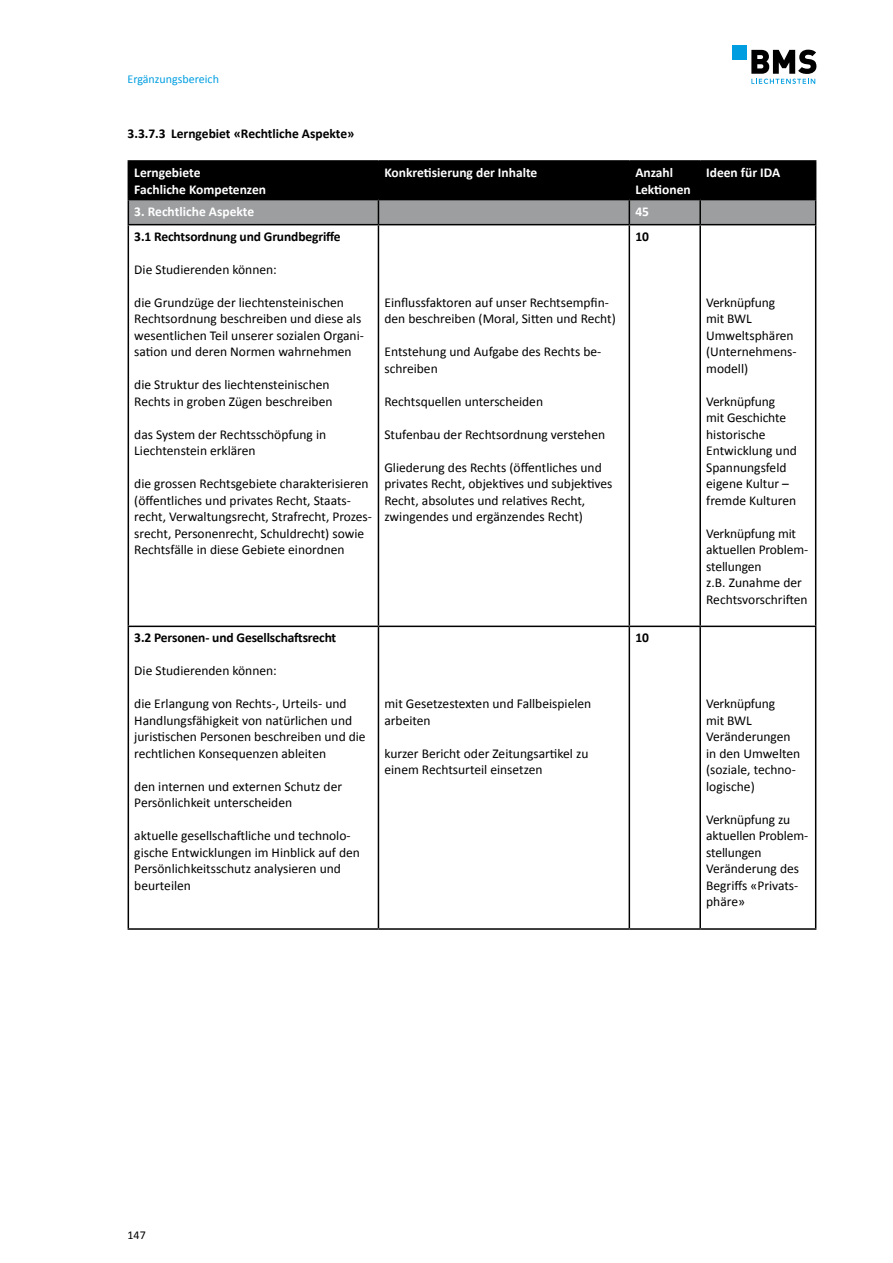
<style>
.page{position:relative;width:893px;height:1263px;background:#fff}
.page>*{position:absolute;margin:0;border:0;box-sizing:border-box;transform-origin:0 0}
.t1{font:13.5px/16.5px "Calibri";color:#000}
.t2{font:700 13.5px "Calibri";letter-spacing:-.01em;color:#000}
.t3{font:700 13.5px/16.5px "Calibri";color:#fff}
.t4{font:12px "Calibri";color:#009ee0}
.t5{font:12px "Calibri";color:#000}
</style>
<div class="page">
<div style="left:733px;top:45px;width:14px;height:14px;background:#009ee0"></div>
<svg style="left:751px;top:50px;width:65px;height:34px"></svg>
<hr style="left:378px;top:160px;width:251px;height:2px;background:#000">
<hr style="left:629px;top:160px;width:71px;height:2px;background:#000">
<hr style="left:700px;top:160px;width:116px;height:2px;background:#000">
<hr style="left:378px;top:225px;width:1px;height:401px;background:#000">
<hr style="left:629px;top:225px;width:1px;height:401px;background:#000">
<hr style="left:699px;top:225px;width:2px;height:401px;background:#000">
<hr style="left:378px;top:627px;width:1px;height:301px;background:#000">
<hr style="left:629px;top:627px;width:1px;height:301px;background:#000">
<hr style="left:699px;top:627px;width:2px;height:301px;background:#000">
<hr style="left:128px;top:160px;width:250px;height:2px;background:#000">
<svg style="left:128px;top:161px;width:688px;height:63px;background:#393a3a"></svg>
<hr style="left:128px;top:224px;width:250px;height:1px;background:#000">
<hr style="left:128px;top:225px;width:1px;height:401px;background:#000">
<hr style="left:378px;top:224px;width:251px;height:1px;background:#000">
<hr style="left:629px;top:224px;width:71px;height:1px;background:#000">
<hr style="left:700px;top:224px;width:116px;height:1px;background:#000">
<hr style="left:815px;top:225px;width:1px;height:401px;background:#000">
<hr style="left:128px;top:626px;width:250px;height:1px;background:#000">
<hr style="left:128px;top:627px;width:1px;height:301px;background:#000">
<hr style="left:378px;top:626px;width:251px;height:1px;background:#000">
<hr style="left:629px;top:626px;width:71px;height:1px;background:#000">
<hr style="left:700px;top:626px;width:116px;height:1px;background:#000">
<hr style="left:815px;top:627px;width:1px;height:301px;background:#000">
<hr style="left:128px;top:928px;width:250px;height:2px;background:#000">
<hr style="left:378px;top:928px;width:251px;height:2px;background:#000">
<hr style="left:629px;top:928px;width:71px;height:2px;background:#000">
<hr style="left:700px;top:928px;width:116px;height:2px;background:#000">
<p class="t4" style="left:128px;top:72px;width:93px">Ergänzungsbereich</p>
<p class="t2" style="left:128px;top:125px;width:228px">3.3.7.3 Lerngebiet «Rechtliche Aspekte»</p>
<p class="t3" style="left:134px;top:164px;width:133px">Lerngebiete<br>Fachliche Kompetenzen</p>
<p class="t3" style="left:384px;top:164px;width:154px">Konkretisierung der Inhalte</p>
<p class="t3" style="left:635px;top:164px;width:57px">Anzahl<br>Lektionen</p>
<p class="t3" style="left:706px;top:164px;width:76px">Ideen für IDA</p>
<p class="t3" style="left:134px;top:203px;width:121px">3. Rechtliche Aspekte</p>
<p class="t3" style="left:635px;top:203px;width:15px">45</p>
<p class="t2" style="left:134px;top:228px;width:208px">3.1 Rechtsordnung und Grundbegriffe</p>
<p class="t1" style="left:134px;top:261px;width:144px">Die Studierenden können:</p>
<p class="t1" style="left:134px;top:294px;width:231px">die Grundzüge der liechtensteinischen Rechtsordnung beschreiben und diese als wesentlichen Teil unserer sozialen Organi&shy;sation und deren Normen wahrnehmen</p>
<p class="t1" style="left:134px;top:377px;width:200px">die Struktur des liechtensteinischen<br>Rechts in groben Zügen beschreiben</p>
<p class="t1" style="left:134px;top:426px;width:193px">das System der Rechtsschöpfung in<br>Liechtenstein erklären</p>
<p class="t1" style="left:134px;top:476px;width:239px">die grossen Rechtsgebiete charakterisieren (öffentliches und privates Recht, Staats&shy;recht, Verwaltungsrecht, Strafrecht, Prozes&shy;srecht, Personenrecht, Schuldrecht) sowie Rechtsfälle in diese Gebiete einordnen</p>
<p class="t2" style="left:635px;top:228px;width:15px">10</p>
<p class="t1" style="left:706px;top:294px;width:92px">Verknüpfung mit BWL<br>Umweltsphären (Unternehmens&shy;modell)</p>
<p class="t1" style="left:706px;top:393px;width:92px">Verknüpfung<br>mit Geschichte historische<br>Entwicklung und<br>Spannungsfeld eigene Kultur – fremde Kulturen</p>
<p class="t1" style="left:706px;top:525px;width:104px">Verknüpfung mit aktuellen Problem&shy;stellungen<br>z.B. Zunahme der<br>Rechtsvorschriften</p>
<p class="t1" style="left:384px;top:294px;width:233px">Einflussfaktoren auf unser Rechtsempfin&shy;den beschreiben (Moral, Sitten und Recht)</p>
<p class="t1" style="left:384px;top:344px;width:218px">Entstehung und Aufgabe des Rechts be&shy;schreiben</p>
<p class="t1" style="left:384px;top:393px;width:160px">Rechtsquellen unterscheiden</p>
<p class="t1" style="left:384px;top:426px;width:222px">Stufenbau der Rechtsordnung verstehen</p>
<p class="t1" style="left:384px;top:459px;width:230px">Gliederung des Rechts (öffentliches und privates Recht, objektives und -subjektives Recht, absolutes und relatives Recht, zwingendes und ergänzendes Recht)</p>
<p class="t2" style="left:134px;top:629px;width:204px">3.2 Personen- und Gesellschaftsrecht</p>
<p class="t1" style="left:134px;top:663px;width:144px">Die Studierenden können:</p>
<p class="t1" style="left:134px;top:696px;width:233px">die Erlangung von Rechts-, Urteils- und Handlungsfähigkeit von natürlichen und juristischen Personen beschreiben und die rechtlichen Konsequenzen ableiten</p>
<p class="t1" style="left:134px;top:778px;width:209px">den internen und externen Schutz der<br>Persönlichkeit unterscheiden</p>
<p class="t1" style="left:134px;top:828px;width:227px">aktuelle gesellschaftliche und technolo&shy;gische Entwicklungen im Hinblick auf den Persönlichkeitsschutz analysieren und beurteilen</p>
<p class="t1" style="left:384px;top:696px;width:208px">mit Gesetzestexten und Fallbeispielen arbeiten</p>
<p class="t1" style="left:384px;top:745px;width:205px">kurzer Bericht oder Zeitungsartikel zu einem Rechtsurteil einsetzen</p>
<p class="t2" style="left:635px;top:629px;width:15px">10</p>
<p class="t1" style="left:706px;top:696px;width:96px">Verknüpfung<br>mit BWL<br>Veränderungen in den Umwelten (soziale, techno&shy;logische)</p>
<p class="t1" style="left:706px;top:811px;width:104px">Verknüpfung zu aktuellen Problem&shy;stellungen<br>Veränderung des<br>Begriffs «Privats&shy;phäre»</p>
<p class="t5" style="left:128px;top:1227px;width:20px">147</p>
</div>
